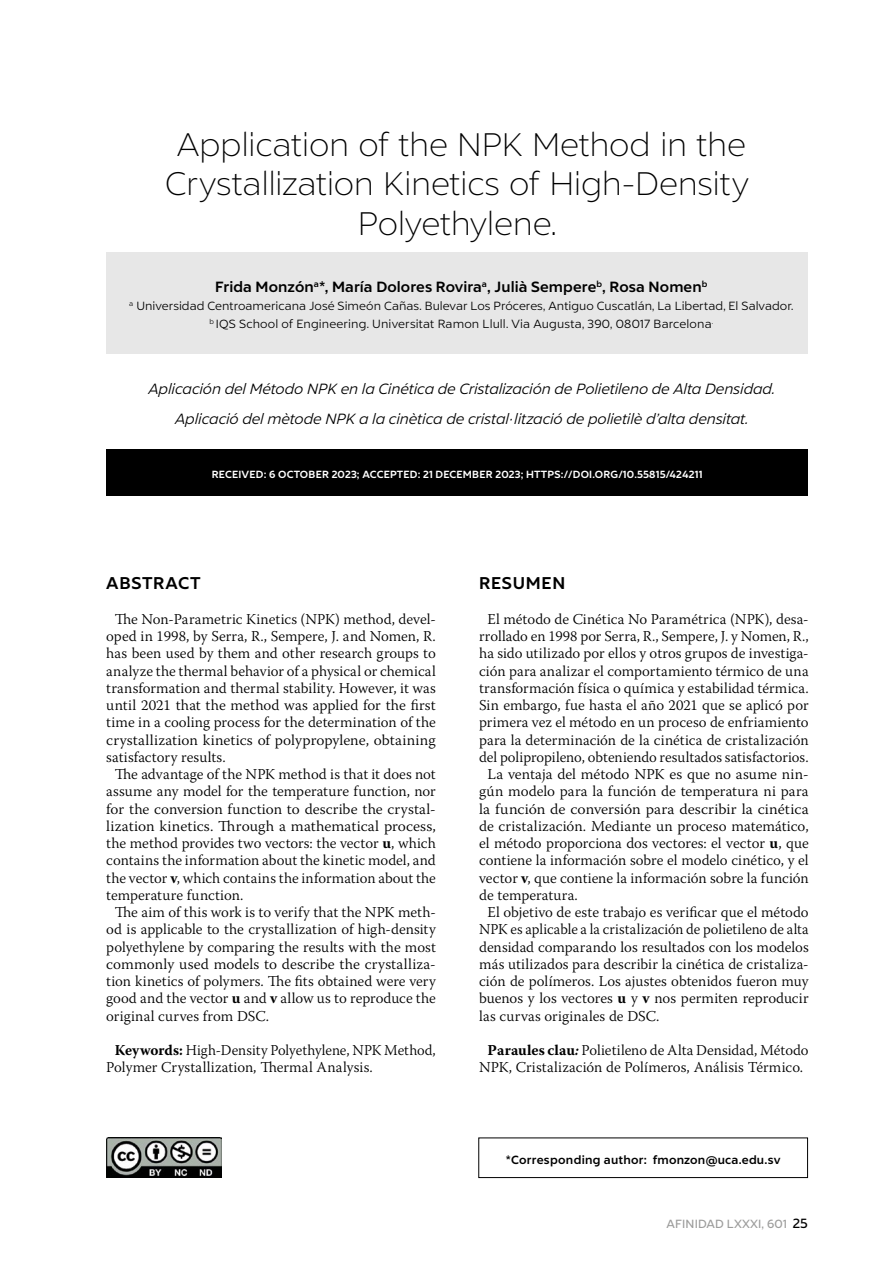
<style>
.page{position:relative;width:893px;height:1263px;background:#fff}
.page>*{position:absolute;margin:0;border:0;box-sizing:border-box;transform-origin:0 0}
.t1{font:300 33px/39.6px "Liszt FY";letter-spacing:-.015em;color:#000;text-align:center}
.t2{font:700 17.25px "Liszt FY";letter-spacing:.04em;color:#000}
.t3{font:300 15px/17.2px "Warnock Pro";letter-spacing:.005em;color:#000}
.t4{font:italic 15px/30px "Liszt FY";color:#000;text-align:center}
.t5{font:700 15px "Liszt FY";letter-spacing:.005em;color:#000}
.t6{font:300 15px "Warnock Pro";letter-spacing:.005em;color:#000;scale:1.04 1}
.t7{font:300 15px "Warnock Pro";letter-spacing:.005em;color:#000;scale:1.05 1}
.t8{font:12px/18px "Liszt FY";letter-spacing:.005em;color:#000;text-align:center}
.t9{font:700 12px "Liszt FY";letter-spacing:.02em;color:#000}
.t10{font:12px "Liszt FY";letter-spacing:.01em;color:#9d9d9c}
.t11{font:700 10.5px "Liszt FY";letter-spacing:.02em;color:#fff}
.s1{font-weight:700}
.s2{font-weight:700;font-style:italic}
.s3{font-size:13.5px;color:#000}
</style>
<div class="page">
<div style="left:478px;top:1137px;width:330px;height:41px;border:1px solid #000"></div>
<div style="left:106px;top:252px;width:702px;height:102px;background:#e7e7e7"></div>
<div style="left:106px;top:449px;width:702px;height:47px;background:#000"></div>
<img style="left:106px;top:1137px;width:116px;height:41px">
<h1 class="t1" style="left:165px;top:124px;width:585px">Application of the NPK Method in the<br>Crystallization Kinetics of High-Density<br>Polyethylene.</h1>
<p class="t5" style="left:215px;top:278px;width:494px">Frida Monzón<sup>a</sup>*, María Dolores Rovira<sup>a</sup>, Julià Sempere<sup>b</sup>, Rosa Nomen<sup>b</sup></p>
<p class="t8" style="left:129px;top:297px;width:666px"><sup>a</sup> Universidad Centroamericana José Simeón Cañas. Bulevar Los Próceres, Antiguo Cuscatlán, La Libertad, El Salvador. <sup>b</sup> IQS School of Engineering. Universitat Ramon Llull. Via Augusta, 390, 08017 Barcelona<sup>.</sup></p>
<p class="t4" style="left:148px;top:374px;width:628px">Aplicación del Método NPK en la Cinética de Cristalización de Polietileno de Alta Densidad.<br>Aplicació del mètode NPK a la cinètica de cristal·lització de polietilè d’alta densitat.</p>
<p class="t11" style="left:212px;top:468px;width:492px">RECEIVED: 6 OCTOBER 2023; ACCEPTED: 21 DECEMBER 2023; HTTPS://DOI.ORG/10.55815/424211</p>
<p class="t2" style="left:106px;top:573px;width:96px">ABSTRACT</p>
<p class="t3" style="left:115px;top:610px;width:323px">The Non-Parametric Kinetics (NPK) method, devel-</p>
<p class="t3" style="left:106px;top:627px;width:331px">oped in 1998, by Serra, R., Sempere, J. and Nomen, R.</p>
<p class="t3" style="left:106px;top:644px;width:331px">has been used by them and other research groups to</p>
<p class="t3" style="left:106px;top:662px;width:331px">analyze the thermal behavior of a physical or chemical</p>
<p class="t3" style="left:106px;top:679px;width:331px">transformation and thermal stability. However, it was</p>
<p class="t3" style="left:106px;top:696px;width:331px">until 2021 that the method was applied for the first</p>
<p class="t3" style="left:106px;top:713px;width:331px">time in a cooling process for the determination of the</p>
<p class="t3" style="left:106px;top:731px;width:331px">crystallization kinetics of polypropylene, obtaining</p>
<p class="t3" style="left:106px;top:748px;width:121px">satisfactory results.</p>
<p class="t3" style="left:115px;top:765px;width:323px">The advantage of the NPK method is that it does not</p>
<p class="t3" style="left:106px;top:782px;width:331px">assume any model for the temperature function, nor</p>
<p class="t3" style="left:106px;top:800px;width:331px">for the conversion function to describe the crystal-</p>
<p class="t6" style="left:106px;top:817px;width:318px">lization kinetics. Through a mathematical process,</p>
<p class="t3" style="left:106px;top:834px;width:331px">the method provides two vectors: the vector <span class="s1">u</span>, which</p>
<p class="t3" style="left:106px;top:851px;width:331px">contains the information about the kinetic model, and</p>
<p class="t3" style="left:106px;top:869px;width:331px">the vector <span class="s1">v</span>, which contains the information about the</p>
<p class="t3" style="left:106px;top:886px;width:139px">temperature function.</p>
<p class="t3" style="left:115px;top:903px;width:323px">The aim of this work is to verify that the NPK meth-</p>
<p class="t3" style="left:106px;top:920px;width:331px">od is applicable to the crystallization of high-density</p>
<p class="t3" style="left:106px;top:938px;width:331px">polyethylene by comparing the results with the most</p>
<p class="t3" style="left:106px;top:955px;width:331px">commonly used models to describe the crystalliza-</p>
<p class="t3" style="left:106px;top:972px;width:331px">tion kinetics of polymers. The fits obtained were very</p>
<p class="t3" style="left:106px;top:989px;width:331px">good and the vector <span class="s1">u</span> and <span class="s1">v</span> allow us to reproduce the</p>
<p class="t3" style="left:106px;top:1007px;width:164px">original curves from DSC.</p>
<p class="t3" style="left:106px;top:1041px;width:331px;text-indent:9px"><span class="s1">Keywords:</span> High-Density Polyethylene, NPK Method,<br>Polymer Crystallization, Thermal Analysis.</p>
<p class="t2" style="left:479px;top:573px;width:88px">RESUMEN</p>
<p class="t3" style="left:488px;top:610px;width:323px">El método de Cinética No Paramétrica (NPK), desa-</p>
<p class="t3" style="left:479px;top:627px;width:331px">rrollado en 1998 por Serra, R., Sempere, J. y Nomen, R.,</p>
<p class="t3" style="left:479px;top:644px;width:331px">ha sido utilizado por ellos y otros grupos de investiga-</p>
<p class="t3" style="left:479px;top:662px;width:331px">ción para analizar el comportamiento térmico de una</p>
<p class="t3" style="left:479px;top:679px;width:331px">transformación física o química y estabilidad térmica.</p>
<p class="t3" style="left:479px;top:696px;width:331px">Sin embargo, fue hasta el año 2021 que se aplicó por</p>
<p class="t3" style="left:479px;top:713px;width:331px">primera vez el método en un proceso de enfriamiento</p>
<p class="t3" style="left:479px;top:731px;width:331px">para la determinación de la cinética de cristalización</p>
<p class="t3" style="left:479px;top:748px;width:331px">del polipropileno, obteniendo resultados satisfactorios.</p>
<p class="t3" style="left:488px;top:765px;width:323px">La ventaja del método NPK es que no asume nin-</p>
<p class="t3" style="left:479px;top:782px;width:331px">gún modelo para la función de temperatura ni para</p>
<p class="t7" style="left:479px;top:800px;width:315px">la función de conversión para describir la cinética</p>
<p class="t3" style="left:479px;top:817px;width:331px">de cristalización. Mediante un proceso matemático,</p>
<p class="t3" style="left:479px;top:834px;width:331px">el método proporciona dos vectores: el vector <span class="s1">u</span>, que</p>
<p class="t3" style="left:479px;top:851px;width:331px">contiene la información sobre el modelo cinético, y el</p>
<p class="t3" style="left:479px;top:869px;width:331px">vector <span class="s1">v</span>, que contiene la información sobre la función</p>
<p class="t3" style="left:479px;top:886px;width:100px">de temperatura.</p>
<p class="t3" style="left:488px;top:903px;width:323px">El objetivo de este trabajo es verificar que el método</p>
<p class="t3" style="left:479px;top:920px;width:331px">NPK es aplicable a la cristalización de polietileno de alta</p>
<p class="t3" style="left:479px;top:938px;width:331px">densidad comparando los resultados con los modelos</p>
<p class="t3" style="left:479px;top:955px;width:331px">más utilizados para describir la cinética de cristaliza-</p>
<p class="t3" style="left:479px;top:972px;width:331px">ción de polímeros. Los ajustes obtenidos fueron muy</p>
<p class="t3" style="left:479px;top:989px;width:331px">buenos y los vectores <span class="s1">u</span> y <span class="s1">v</span> nos permiten reproducir</p>
<p class="t3" style="left:479px;top:1007px;width:182px">las curvas originales de DSC.</p>
<p class="t3" style="left:479px;top:1041px;width:331px;text-align:center"><span class="s1">Paraules clau</span><span class="s2">:</span> Polietileno de Alta Densidad, Método<br>NPK, Cristalización de Polímeros, Análisis Térmico.</p>
<p class="t9" style="left:506px;top:1152px;width:276px">*Corresponding author: fmonzon@uca.edu.sv</p>
<p class="t10" style="left:667px;top:1216px;width:143px">AFINIDAD LXXXI, 601 <span class="s3">25</span></p>
</div>
